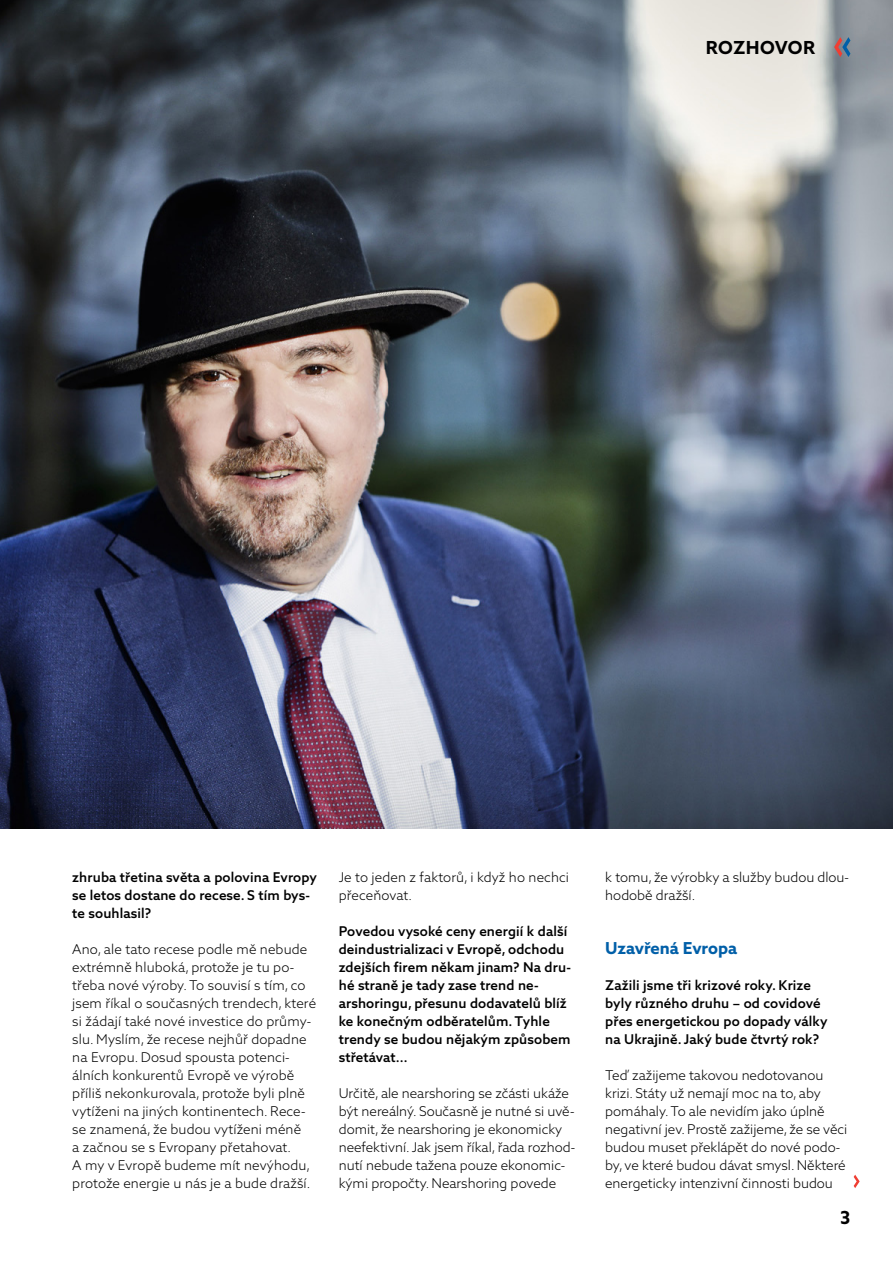
<style>
.page{position:relative;width:893px;height:1263px;background:#fff}
.page>*{position:absolute;margin:0;border:0;box-sizing:border-box;transform-origin:0 0}
.t1{font:700 18px "Azo Sans 2";letter-spacing:.02em;color:#000}
.t2{font:700 16.5px "Azo Sans 2";color:#005fa8}
.t3{font:300 13.5px/18px "Azo Sans 2";color:#000}
.t4{font:500 13.5px/18px "Azo Sans 2";letter-spacing:.01em;color:#000}
</style>
<div class="page">
<img style="left:0;top:0;width:893px;height:828px">
<svg style="left:834px;top:37px;width:16px;height:20px"></svg>
<svg style="left:854px;top:1175px;width:6px;height:13px"></svg>
<h1 class="t1" style="left:706px;top:37px;width:111px">ROZHOVOR</h1>
<p class="t4" style="left:72px;top:868px;width:246px">zhruba třetina světa a polovina Evropy se letos dostane do recese. S tím bys&shy;te souhlasil?</p>
<p class="t3" style="left:72px;top:940px;width:245px">Ano, ale tato recese podle mě nebude extrémně hluboká, protože je tu po&shy;třeba nové výroby. To souvisí s tím, co jsem říkal o současných trendech, které si žádají také nové investice do průmy&shy;slu. Myslím, že recese nejhůř dopadne na Evropu. Dosud spousta potenci&shy;álních konkurentů Evropě ve výrobě příliš nekonkurovala, protože byli plně vytíženi na jiných kontinentech. Rece&shy;se znamená, že budou vytíženi méně<br>a začnou se s Evropany přetahovat.<br>A my v Evropě budeme mít nevýhodu, protože energie u nás je a bude dražší.</p>
<p class="t3" style="left:339px;top:868px;width:232px">Je to jeden z faktorů, i když ho nechci přeceňovat.</p>
<p class="t4" style="left:339px;top:922px;width:234px">Povedou vysoké ceny energií k další deindustrializaci v Evropě, odchodu zdejších firem někam jinam? Na dru&shy;hé straně je tady zase trend ne&shy;arshoringu, přesunu dodavatelů blíž ke konečným odběratelům. Tyhle trendy se budou nějakým způsobem střetávat…</p>
<p class="t3" style="left:339px;top:1084px;width:238px">Určitě, ale nearshoring se zčásti ukáže být nereálný. Současně je nutné si uvě&shy;domit, že nearshoring je ekonomicky neefektivní. Jak jsem říkal, řada rozhod&shy;nutí nebude tažena pouze ekonomic&shy;kými propočty. Nearshoring povede</p>
<p class="t3" style="left:605px;top:868px;width:245px">k tomu, že výrobky a služby budou dlou&shy;hodobě dražší.</p>
<p class="t2" style="left:605px;top:938px;width:133px">Uzavřená Evropa</p>
<p class="t4" style="left:605px;top:976px;width:224px">Zažili jsme tři krizové roky. Krize byly různého druhu – od covidové přes energetickou po dopady války na Ukrajině. Jaký bude čtvrtý rok?</p>
<p class="t3" style="left:605px;top:1066px;width:244px">Teď zažijeme takovou nedotovanou krizi. Státy už nemají moc na to, aby pomáhaly. To ale nevidím jako úplně negativní jev. Prostě zažijeme, že se věci budou muset překlápět do nové podo&shy;by, ve které budou dávat smysl. Některé energeticky intenzivní činnosti budou</p>
<h1 class="t1" style="left:840px;top:1207px;width:12px">3</h1>
</div>
